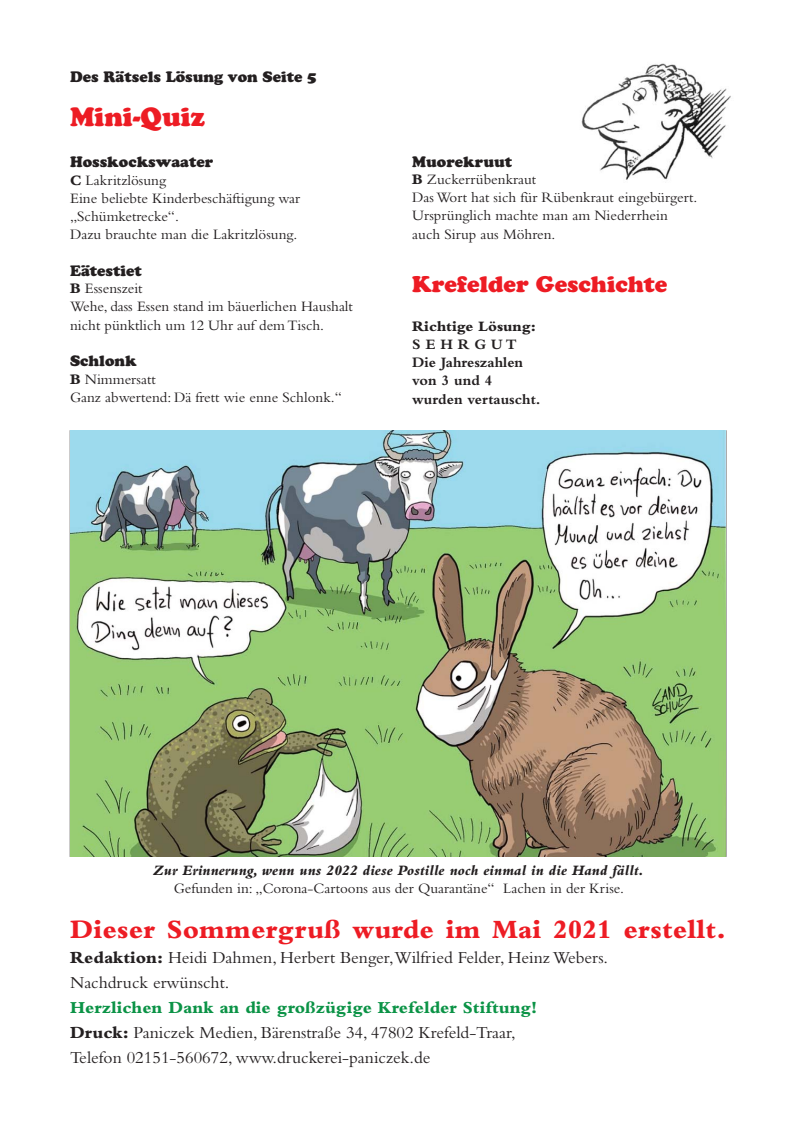
<style>
.page{position:relative;width:796px;height:1129px;background:#fff}
.page>*{position:absolute;margin:0;border:0;box-sizing:border-box;transform-origin:0 0}
.t1{font:800 27.5px "Bembo Std";letter-spacing:.005em;color:#ed1c24}
.t2{font:26.25px "Cooper Black Std";color:#ed1c24}
.t3{font:22.5px "Cooper Black Std";color:#ed1c24}
.t4{font:17.5px/25px "Bembo Std";color:#231f20}
.t5{font:15px/18.1px "Bembo Std";color:#231f20}
.t6{font:15px "Cooper Black Std";color:#231f20}
.t7{font:italic 800 15px "Bembo Std";color:#231f20}
.t8{font:700 15px/18.4px "Bembo Std";color:#231f20}
.t9{font:800 15px "Bembo Std";color:#231f20}
.s1{font-weight:800}
.s2{font-weight:800;color:#0b9346}
</style>
<div class="page">
<img style="left:581px;top:63px;width:150px;height:117px">
<img style="left:70px;top:431px;width:655px;height:425px">
<p class="t6" style="left:70px;top:71px;width:248px">Des Rätsels Lösung von Seite 5</p>
<h2 class="t2" style="left:70px;top:107px;width:136px">Mini-Quiz</h2>
<p class="t6" style="left:70px;top:157px;width:145px">Hosskockswaater</p>
<p class="t5" style="left:70px;top:172px;width:231px"><span class="s1">C</span> Lakritzlösung<br>Eine beliebte Kinderbeschäftigung war „Schümketrecke“.<br>Dazu brauchte man die Lakritzlösung.</p>
<p class="t6" style="left:70px;top:265px;width:73px">Eätestiet</p>
<p class="t5" style="left:70px;top:281px;width:284px"><span class="s1">B</span> Essenszeit<br>Wehe, dass Essen stand im bäuerlichen Haushalt nicht pünktlich um 12 Uhr auf dem Tisch.</p>
<p class="t6" style="left:70px;top:356px;width:68px">Schlonk</p>
<p class="t5" style="left:70px;top:371px;width:273px"><span class="s1">B</span> Nimmersatt<br>Ganz abwertend: Dä frett wie enne Schlonk.“</p>
<p class="t6" style="left:412px;top:156px;width:101px">Muorekruut</p>
<p class="t5" style="left:412px;top:172px;width:286px"><span class="s1">B</span> Zuckerrübenkraut<br>Das Wort hat sich für Rübenkraut eingebürgert.<br>Ursprünglich machte man am Niederrhein auch Sirup aus Möhren.</p>
<h3 class="t3" style="left:412px;top:276px;width:257px">Krefelder Geschichte</h3>
<p class="t9" style="left:412px;top:321px;width:125px">Richtige Lösung:</p>
<p class="t8" style="left:412px;top:337px;width:130px">S E H R G U T<br>Die Jahreszahlen von 3 und 4 wurden vertauscht.</p>
<p class="t7" style="left:153px;top:865px;width:492px">Zur Erinnerung, wenn uns 2022 diese Postille noch einmal in die Hand fällt.</p>
<p class="t5" style="left:174px;top:880px;width:451px">Gefunden in: „Corona-Cartoons aus der Quarantäne“ Lachen in der Krise.</p>
<h1 class="t1" style="left:70px;top:919px;width:657px">Dieser Sommergruß wurde im Mai 2021 erstellt.</h1>
<p class="t4" style="left:70px;top:946px;width:539px"><span class="s1">Redaktion:</span> Heidi Dahmen, Herbert Benger,Wilfried Felder, Heinz Webers.<br>Nachdruck erwünscht.</p>
<p class="t4" style="left:70px;top:996px;width:468px"><span class="s2">Herzlichen Dank an die großzügige Krefelder Stiftung!<br></span><span class="s1">Druck:</span> Paniczek Medien, Bärenstraße 34, 47802 Krefeld-Traar,<br>Telefon 02151-560672, www.druckerei-paniczek.de</p>
</div>
